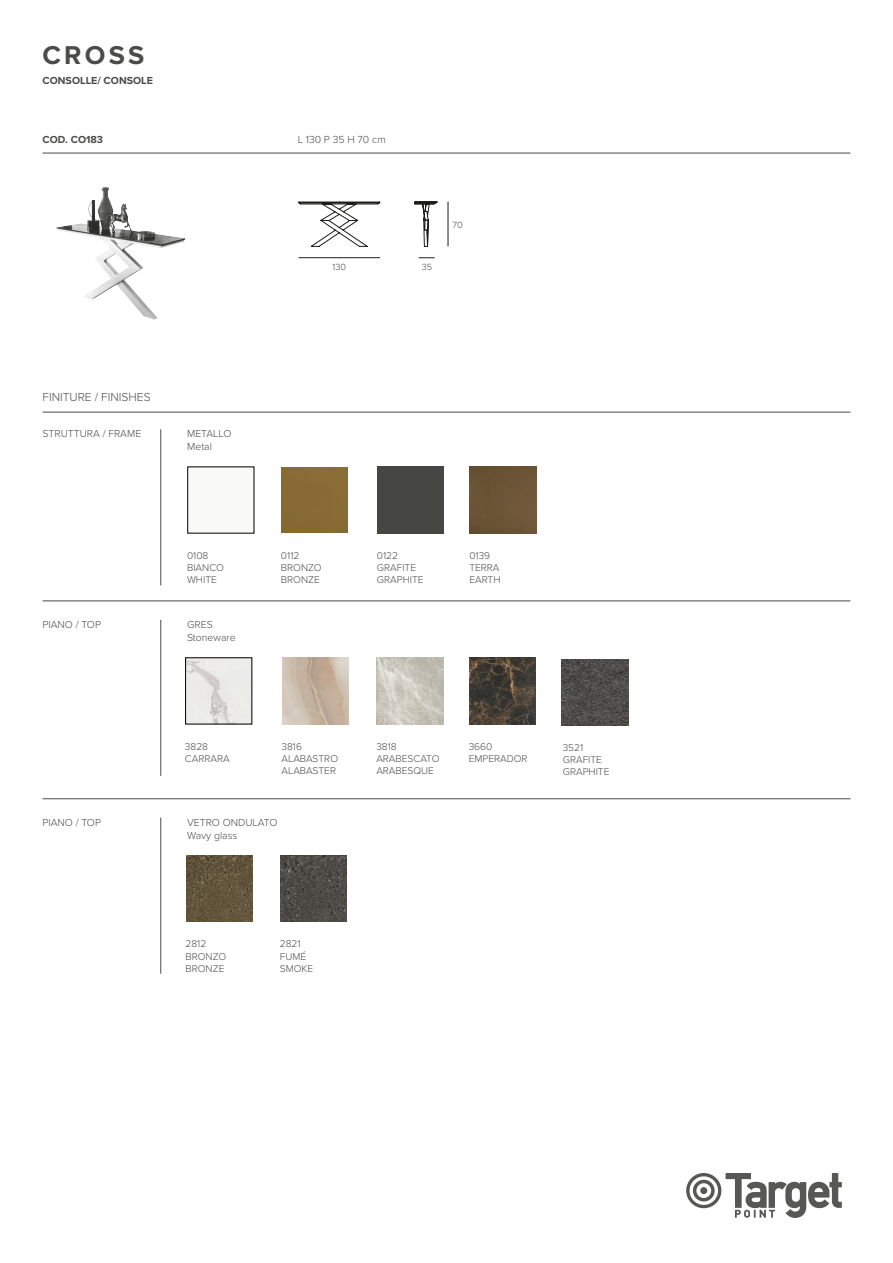
<style>
.page{position:relative;width:893px;height:1263px;background:#fff}
.page>*{position:absolute;margin:0;border:0;box-sizing:border-box;transform-origin:0 0}
.TITOLO{font:700 26.7px "Proxima Nova";letter-spacing:.12em;color:#4b4b4a}
.t1{font:300 12px "Proxima Nova";color:#4b4b4a}
.Cod__top202{font:700 10.65px "Proxima Nova";color:#4b4b4a}
.misure{font:300 10.65px "Proxima Nova";color:#4b4b4a}
.gres_lucido{font:300 10.5px "Proxima Nova";color:#4b4b4a}
.piano_top{font:300 10.5px "Proxima Nova";color:#4b4b4a}
.nome_materiale{font:300 10.2px "Proxima Nova";color:#4b4b4a}
.numero_al_centro{font:300 9.3px "Proxima Nova";color:#4b4b4a}
</style>
<div class="page">
<hr style="left:43px;top:412px;width:807px;height:1px;background:#4b4b4a">
<hr style="left:43px;top:153px;width:807px;height:1px;background:#4b4b4a">
<img style="left:56px;top:187px;width:129px;height:133px">
<hr style="left:43px;top:601px;width:807px;height:1px;background:#4b4b4a">
<hr style="left:43px;top:798px;width:807px;height:1px;background:#4b4b4a">
<hr style="left:161px;top:429px;width:1px;height:156px;background:#4b4b4a">
<hr style="left:161px;top:620px;width:1px;height:156px;background:#4b4b4a">
<hr style="left:161px;top:817px;width:1px;height:157px;background:#4b4b4a">
<div style="left:282px;top:467px;width:66px;height:66px;background:#886b34"></div>
<div style="left:470px;top:467px;width:66px;height:66px;background:#6b5435"></div>
<div style="left:378px;top:467px;width:66px;height:66px;background:#464643"></div>
<img style="left:187px;top:660px;width:63px;height:62px">
<img style="left:282px;top:658px;width:66px;height:66px">
<img style="left:377px;top:658px;width:66px;height:66px">
<img style="left:469px;top:658px;width:67px;height:66px">
<img style="left:186px;top:856px;width:66px;height:66px">
<svg style="left:686px;top:1173px;width:156px;height:45px"></svg>
<hr style="left:448px;top:202px;width:1px;height:44px;background:#1d1d1b">
<svg style="left:419px;top:257px;width:15px;height:1px"></svg>
<svg style="left:415px;top:201px;width:22px;height:46px"></svg>
<hr style="left:299px;top:257px;width:81px;height:1px;background:#1d1d1b">
<svg style="left:298px;top:202px;width:82px;height:45px"></svg>
<img style="left:562px;top:659px;width:66px;height:66px">
<img style="left:280px;top:856px;width:67px;height:66px">
<p class="TITOLO" style="left:43px;top:35px;width:103px">CROSS</p>
<p class="Cod__top202" style="left:43px;top:72px;width:112px">CONSOLLE/ CONSOLE</p>
<p class="Cod__top202" style="left:43px;top:132px;width:62px">COD. CO183</p>
<p class="misure" style="left:298px;top:132px;width:90px">L 130 P 35 H 70 cm</p>
<p class="numero_al_centro" style="left:332px;top:260px;width:15px">130</p>
<p class="numero_al_centro" style="left:422px;top:260px;width:12px">35</p>
<p class="numero_al_centro" style="left:453px;top:218px;width:12px">70</p>
<p class="t1" style="left:43px;top:388px;width:110px">FINITURE / FINISHES</p>
<p class="piano_top" style="left:42px;top:426px;width:100px">STRUTTURA / FRAME</p>
<p class="gres_lucido" style="left:187px;top:426px;width:46px">METALLO</p>
<p class="gres_lucido" style="left:187px;top:438px;width:26px">Metal</p>
<p class="piano_top" style="left:42px;top:617px;width:60px">PIANO / TOP</p>
<p class="nome_materiale" style="left:187px;top:548px;width:23px">0108</p>
<p class="nome_materiale" style="left:187px;top:560px;width:38px">BIANCO</p>
<p class="nome_materiale" style="left:187px;top:572px;width:31px">WHITE</p>
<p class="gres_lucido" style="left:187px;top:617px;width:27px">GRES</p>
<p class="gres_lucido" style="left:187px;top:629px;width:50px">Stoneware</p>
<p class="nome_materiale" style="left:281px;top:548px;width:20px">0112</p>
<p class="nome_materiale" style="left:281px;top:560px;width:42px">BRONZO</p>
<p class="nome_materiale" style="left:281px;top:572px;width:40px">BRONZE</p>
<p class="nome_materiale" style="left:377px;top:548px;width:23px">0122</p>
<p class="nome_materiale" style="left:377px;top:560px;width:41px">GRAFITE</p>
<p class="nome_materiale" style="left:377px;top:572px;width:48px">GRAPHITE</p>
<p class="nome_materiale" style="left:469px;top:548px;width:22px">0139</p>
<p class="nome_materiale" style="left:469px;top:560px;width:32px">TERRA</p>
<p class="nome_materiale" style="left:469px;top:572px;width:33px">EARTH</p>
<p class="piano_top" style="left:42px;top:815px;width:60px">PIANO / TOP</p>
<p class="nome_materiale" style="left:185px;top:738px;width:25px">3828</p>
<p class="nome_materiale" style="left:185px;top:751px;width:46px">CARRARA</p>
<p class="nome_materiale" style="left:282px;top:738px;width:22px">3816</p>
<p class="nome_materiale" style="left:282px;top:751px;width:58px">ALABASTRO</p>
<p class="nome_materiale" style="left:282px;top:763px;width:56px">ALABASTER</p>
<p class="gres_lucido" style="left:187px;top:815px;width:92px">VETRO ONDULATO</p>
<p class="gres_lucido" style="left:187px;top:827px;width:52px">Wavy glass</p>
<p class="nome_materiale" style="left:376px;top:738px;width:22px">3818</p>
<p class="nome_materiale" style="left:376px;top:751px;width:65px">ARABESCATO</p>
<p class="nome_materiale" style="left:376px;top:763px;width:59px">ARABESQUE</p>
<p class="nome_materiale" style="left:469px;top:738px;width:25px">3660</p>
<p class="nome_materiale" style="left:469px;top:751px;width:60px">EMPERADOR</p>
<p class="nome_materiale" style="left:563px;top:740px;width:22px">3521</p>
<p class="nome_materiale" style="left:563px;top:752px;width:41px">GRAFITE</p>
<p class="nome_materiale" style="left:563px;top:764px;width:48px">GRAPHITE</p>
<p class="nome_materiale" style="left:186px;top:936px;width:22px">2812</p>
<p class="nome_materiale" style="left:186px;top:949px;width:42px">BRONZO</p>
<p class="nome_materiale" style="left:186px;top:961px;width:40px">BRONZE</p>
<p class="nome_materiale" style="left:280px;top:936px;width:22px">2821</p>
<p class="nome_materiale" style="left:280px;top:949px;width:28px">FUMÉ</p>
<p class="nome_materiale" style="left:280px;top:961px;width:35px">SMOKE</p>
</div>
